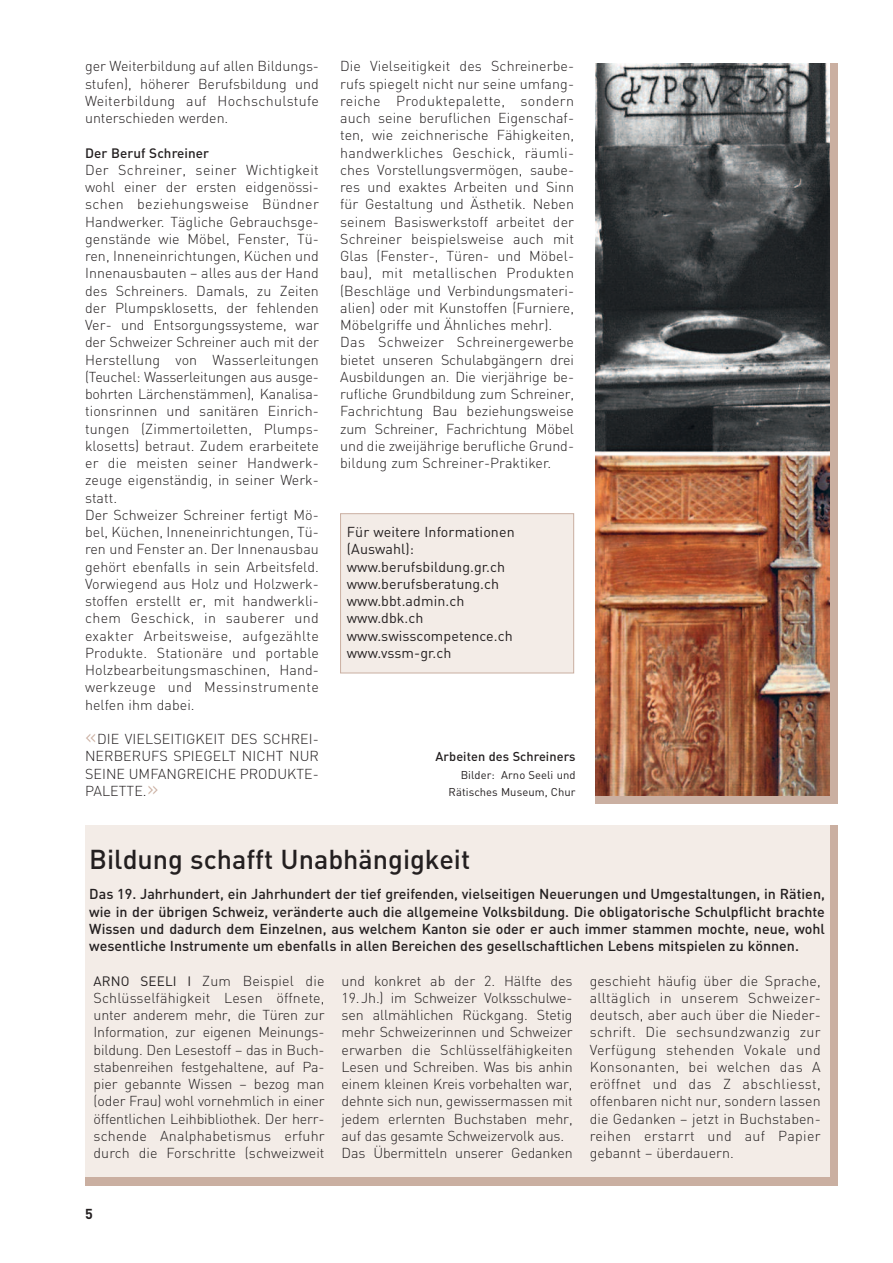
<style>
.page{position:relative;width:893px;height:1263px;background:#fff}
.page>*{position:absolute;margin:0;border:0;box-sizing:border-box;transform-origin:0 0}
.t1{font:500 27px "DIN";color:#231f20}
.t2{font:300 14.25px/17.2px "DIN";letter-spacing:.005em;color:#231f20;text-align:justify}
.t3{font:500 14.25px/17.2px "DIN";color:#231f20;text-align:justify}
.t4{font:14.25px/17.2px "DIN";letter-spacing:.005em;color:#231f20}
.t5{font:700 14.25px "DIN";color:#231f20}
.t6{font:500 13.5px "DIN";letter-spacing:.005em;color:#231f20}
.t7{font:500 12.75px "DIN";letter-spacing:.005em;color:#231f20}
.t8{font:11.25px/17.2px "DIN";letter-spacing:.005em;color:#231f20;text-align:right}
.s1{font-size:22.5px;color:#caafa1}
.s2{font-weight:400;font-size:13.5px}
</style>
<div class="page">
<div style="left:85px;top:825px;width:753px;height:360px;background:#caafa1"></div>
<div style="left:595px;top:64px;width:243px;height:740px;background:#caafa1"></div>
<img style="left:595px;top:64px;width:234px;height:732px">
<div style="left:341px;top:514px;width:232px;height:159px;background:#f3ece7"></div>
<div style="left:340px;top:513px;width:234px;height:160px;border:1px solid #caafa1"></div>
<div style="left:85px;top:825px;width:744px;height:352px;background:#f3ece7"></div>
<p class="t2" style="left:85px;top:58px;width:235px">ger Weiterbildung auf allen Bildungs&shy;stufen), höherer Berufsbildung und Weiterbildung auf Hochschulstufe unterschieden werden.</p>
<p class="t6" style="left:85px;top:145px;width:126px">Der Beruf Schreiner</p>
<p class="t2" style="left:85px;top:161px;width:235px;text-align:left">Der Schreiner, seiner Wichtigkeit wohl einer der ersten eidgenössi&shy;schen beziehungsweise Bündner Handwerker. Tägliche Gebrauchsge&shy;genstände wie Möbel, Fenster, Tü&shy;ren, Inneneinrichtungen, Küchen und Innenausbauten – alles aus der Hand des Schreiners. Damals, zu Zeiten der Plumpsklosetts, der fehlenden Ver- und Entsorgungssysteme, war der Schweizer Schreiner auch mit der Herstellung von Wasserleitungen (Teuchel: Wasserleitungen aus ausge&shy;bohrten Lärchenstämmen), Kanalisa&shy;tionsrinnen und sanitären Einrich&shy;tungen (Zimmertoiletten, Plumps&shy;klosetts) betraut. Zudem erarbeitete er die meisten seiner Handwerk&shy;zeuge eigenständig, in seiner Werk&shy;statt.<br>Der Schweizer Schreiner fertigt Mö&shy;bel, Küchen, Inneneinrichtungen, Tü&shy;ren und Fenster an. Der Innenausbau gehört ebenfalls in sein Arbeitsfeld.<br>Vorwiegend aus Holz und Holzwerk&shy;stoffen erstellt er, mit handwerkli&shy;chem Geschick, in sauberer und exakter Arbeitsweise, aufgezählte Produkte. Stationäre und portable Holzbearbeitungsmaschinen, Hand&shy;werkzeuge und Messinstrumente helfen ihm dabei.</p>
<p class="t2" style="left:85px;top:730px;width:235px"><span class="s1">«</span>DIE VIELSEITIGKEIT DES SCHREI-NERBERUFS SPIEGELT NICHT NUR SEINE UMFANGREICHE PRODUKTE-PALETTE.<span class="s1">»</span></p>
<p class="t2" style="left:340px;top:58px;width:235px;text-align:left">Die Vielseitigkeit des Schreinerbe&shy;rufs spiegelt nicht nur seine umfang&shy;reiche Produktepalette, sondern auch seine beruflichen Eigenschaf&shy;ten, wie zeichnerische Fähigkeiten, handwerkliches Geschick, räumli&shy;ches Vorstellungsvermögen, saube&shy;res und exaktes Arbeiten und Sinn für Gestaltung und Ästhetik. Neben seinem Basiswerkstoff arbeitet der Schreiner beispielsweise auch mit Glas (Fenster-, Türen- und Möbel&shy;bau), mit metallischen Produkten (Beschläge und Verbindungsmateri&shy;alien) oder mit Kunstoffen (Furniere, Möbelgriffe und Ähnliches mehr).<br>Das Schweizer Schreinergewerbe bietet unseren Schulabgängern drei Ausbildungen an. Die vierjährige be&shy;rufliche Grundbildung zum Schreiner, Fachrichtung Bau beziehungsweise zum Schreiner, Fachrichtung Möbel und die zweijährige berufliche Grund&shy;bildung zum Schreiner-Praktiker.</p>
<p class="t4" style="left:347px;top:523px;width:169px">Für weitere Informationen (Auswahl): www.berufsbildung.gr.ch www.berufsberatung.ch www.bbt.admin.ch www.dbk.ch www.swisscompetence.ch www.vssm-gr.ch</p>
<p class="t7" style="left:435px;top:749px;width:142px">Arbeiten des Schreiners</p>
<p class="t8" style="left:449px;top:766px;width:128px">Bilder: Arno Seeli und<br>Rätisches Museum, Chur</p>
<h1 class="t1" style="left:89px;top:844px;width:382px">Bildung schafft Unabhängigkeit</h1>
<p class="t3" style="left:89px;top:886px;width:737px">Das 19. Jahrhundert, ein Jahrhundert der tief greifenden, vielseitigen Neuerungen und Umgestaltungen, in Rätien, wie in der übrigen Schweiz, veränderte auch die allgemeine Volksbildung. Die obligatorische Schulpflicht brachte Wissen und dadurch dem Einzelnen, aus welchem Kanton sie oder er auch immer stammen mochte, neue, wohl wesentliche Instrumente um ebenfalls in allen Bereichen des gesellschaftlichen Lebens mitspielen zu können.</p>
<p class="t2" style="left:94px;top:972px;width:233px"><span class="s2">ARNO SEELI I</span> Zum Beispiel die Schlüsselfähigkeit Lesen öffnete, unter anderem mehr, die Türen zur Information, zur eigenen Meinungs&shy;bildung. Den Lesestoff – das in Buch&shy;stabenreihen festgehaltene, auf Pa&shy;pier gebannte Wissen – bezog man (oder Frau) wohl vornehmlich in einer öffentlichen Leihbibliothek. Der herr&shy;schende Analphabetismus erfuhr durch die Forschritte (schweizweit</p>
<p class="t2" style="left:342px;top:972px;width:233px;text-align:left">und konkret ab der 2. Hälfte des 19.Jh.) im Schweizer Volksschulwe&shy;sen allmählichen Rückgang. Stetig mehr Schweizerinnen und Schweizer erwarben die Schlüsselfähigkeiten Lesen und Schreiben. Was bis anhin einem kleinen Kreis vorbehalten war, dehnte sich nun, gewissermassen mit jedem erlernten Buchstaben mehr, auf das gesamte Schweizervolk aus.<br>Das Übermitteln unserer Gedanken</p>
<p class="t2" style="left:590px;top:972px;width:233px">geschieht häufig über die Sprache, alltäglich in unserem Schweizer&shy;deutsch, aber auch über die Nieder&shy;schrift. Die sechsundzwanzig zur Verfügung stehenden Vokale und Konsonanten, bei welchen das A eröffnet und das Z abschliesst, offenbaren nicht nur, sondern lassen die Gedanken – jetzt in Buchstaben&shy;reihen erstarrt und auf Papier gebannt – überdauern.</p>
<p class="t5" style="left:85px;top:1206px;width:9px">5</p>
</div>
